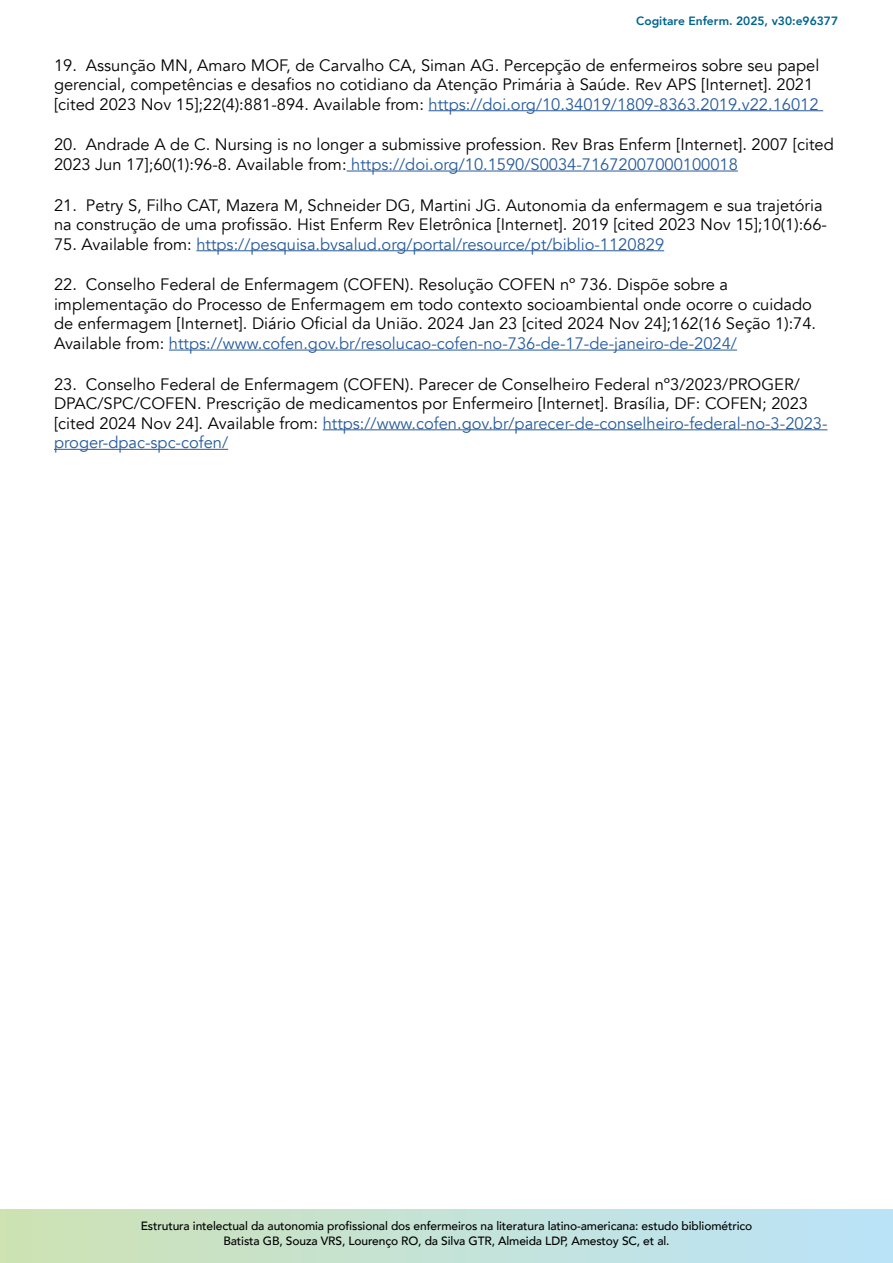
<style>
.page{position:relative;width:893px;height:1263px;background:#fff}
.page>*{position:absolute;margin:0;border:0;box-sizing:border-box;transform-origin:0 0}
.t1{font:16.5px/19.5px "Avenir";color:#000}
.t2{font:16.5px "Avenir";color:#275b9b}
.t3{font:500 12px/15px "Avenir";letter-spacing:-.01em;color:#000;text-align:center}
.t4{font:800 12px "Avenir";color:#00658f}
.s1{color:#275b9b}
.s2{color:#000}
</style>
<div class="page">
<svg style="left:0;top:1209px;width:893px;height:54px;background:#c4e2d6"></svg>
<hr style="left:428px;top:110px;width:395px;height:1px;background:#275b9b">
<hr style="left:347px;top:171px;width:391px;height:1px;background:#275b9b">
<hr style="left:196px;top:250px;width:468px;height:1px;background:#275b9b">
<hr style="left:169px;top:350px;width:568px;height:1px;background:#275b9b">
<hr style="left:323px;top:429px;width:504px;height:1px;background:#275b9b">
<hr style="left:54px;top:449px;width:174px;height:1px;background:#275b9b">
<p class="t4" style="left:636px;top:12px;width:203px">Cogitare Enferm. 2025, v30:e96377</p>
<p class="t1" style="left:54px;top:55px;width:767px">19. Assunção MN, Amaro MOF, de Carvalho CA, Siman AG. Percepção de enfermeiros sobre seu papel gerencial, competências e desafios no cotidiano da Atenção Primária à Saúde. Rev APS [Internet]. 2021 [cited 2023 Nov 15];22(4):881-894. Available from: <span class="s1">https://doi.org/10.34019/1809-8363.2019.v22.16012</span></p>
<p class="t1" style="left:54px;top:135px;width:781px">20. Andrade A de C. Nursing is no longer a submissive profession. Rev Bras Enferm [Internet]. 2007 [cited<br>2023 Jun 17];60(1):96-8. Available from: <span class="s1">https://doi.org/10.1590/S0034-71672007000100018</span></p>
<p class="t1" style="left:54px;top:195px;width:775px">21. Petry S, Filho CAT, Mazera M, Schneider DG, Martini JG. Autonomia da enfermagem e sua trajetória na construção de uma profissão. Hist Enferm Rev Eletrônica [Internet]. 2019 [cited 2023 Nov 15];10(1):66-</p>
<p class="t2" style="left:54px;top:234px;width:612px"><span class="s2">75. Available from:</span> https://pesquisa.bvsalud.org/portal/resource/pt/biblio-1120829</p>
<p class="t1" style="left:54px;top:275px;width:764px">22. Conselho Federal de Enfermagem (COFEN). Resolução COFEN nº 736. Dispõe sobre a implementação do Processo de Enfermagem em todo contexto socioambiental onde ocorre o cuidado de enfermagem [Internet]. Diário Oficial da União. 2024 Jan 23 [cited 2024 Nov 24];162(16 Seção 1):74.<br>Available from: <span class="s1">https://www.cofen.gov.br/resolucao-cofen-no-736-de-17-de-janeiro-de-2024/</span></p>
<p class="t1" style="left:54px;top:374px;width:775px">23. Conselho Federal de Enfermagem (COFEN). Parecer de Conselheiro Federal nº3/2023/PROGER/ DPAC/SPC/COFEN. Prescrição de medicamentos por Enfermeiro [Internet]. Brasília, DF: COFEN; 2023 [cited 2024 Nov 24]. Available from: <span class="s1">https://www.cofen.gov.br/parecer-de-conselheiro-federal-no-3-2023- proger-dpac-spc-cofen/</span></p>
<p class="t3" style="left:141px;top:1218px;width:613px">Estrutura intelectual da autonomia profissional dos enfermeiros na literatura latino-americana: estudo bibliométrico<br>Batista GB, Souza VRS, Lourenço RO, da Silva GTR, Almeida LDP, Amestoy SC, et al.</p>
</div>
